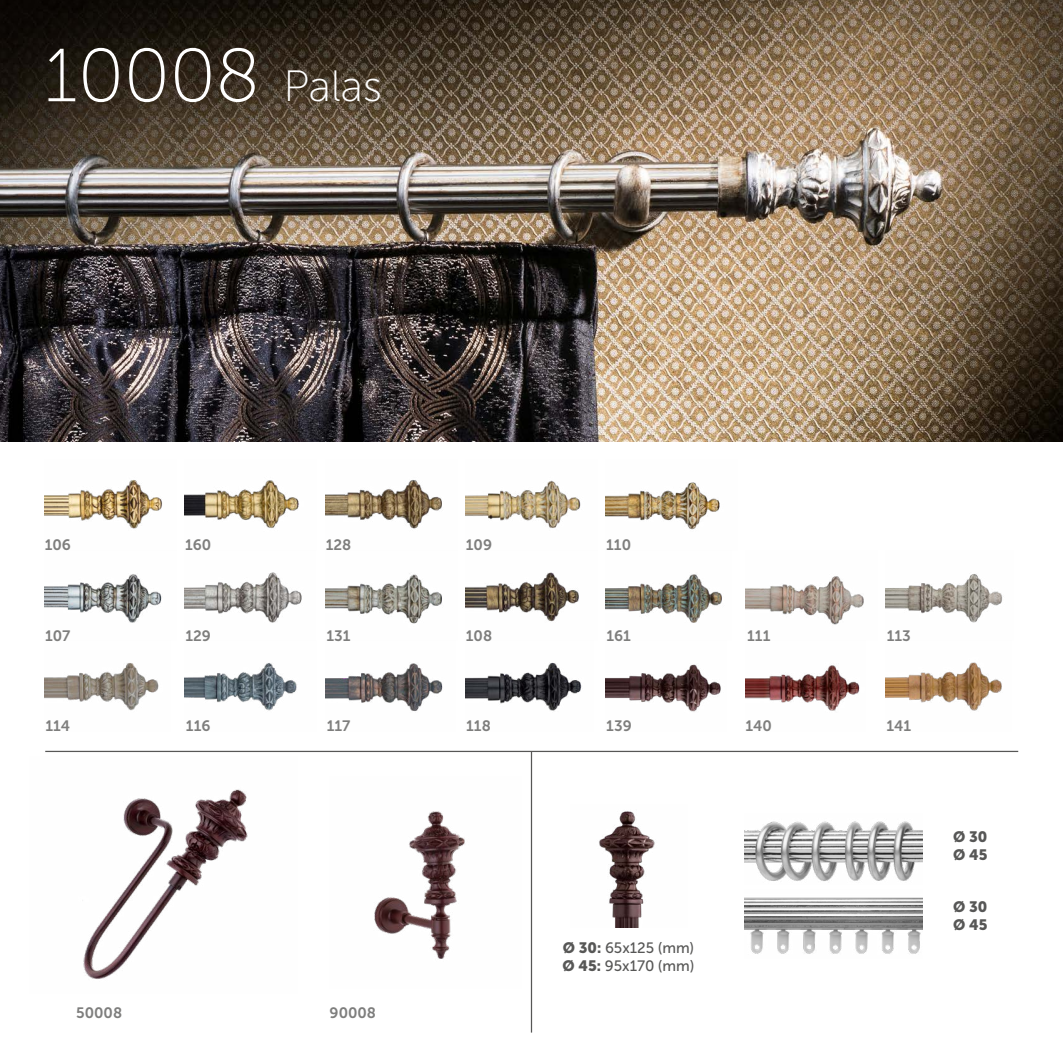
<style>
.page{position:relative;width:1063px;height:1063px;background:#fff}
.page>*{position:absolute;margin:0;border:0;box-sizing:border-box;transform-origin:0 0}
.t1{font:75px "Museo Sans Cyrl 100";color:#fff}
.t2{font:15px "Museo Sans Cyrl 700";color:#7e7e7d}
.t3{font:15px/18px "Museo Sans Cyrl 500";color:#575756}
.t4{font:15px/18px "Museo Sans Cyrl 900";color:#575756}
.s1{font-size:43.75px}
.s2{font-family:"Museo Sans Cyrl 900"}
</style>
<div class="page">
<img style="left:0;top:0;width:1063px;height:441px">
<img style="left:374px;top:811px;width:91px;height:148px">
<img style="left:83px;top:789px;width:165px;height:190px">
<hr style="left:45px;top:751px;width:973px;height:1px;background:#575756">
<hr style="left:531px;top:751px;width:1px;height:282px;background:#575756">
<img style="left:44px;top:480px;width:118px;height:143px">
<img style="left:185px;top:480px;width:117px;height:231px">
<img style="left:325px;top:480px;width:117px;height:144px">
<img style="left:465px;top:480px;width:116px;height:142px">
<img style="left:605px;top:482px;width:115px;height:48px">
<img style="left:44px;top:663px;width:115px;height:48px">
<img style="left:885px;top:574px;width:117px;height:137px">
<img style="left:745px;top:576px;width:119px;height:49px">
<img style="left:325px;top:663px;width:118px;height:48px">
<img style="left:465px;top:662px;width:117px;height:49px">
<img style="left:605px;top:664px;width:116px;height:48px">
<img style="left:605px;top:574px;width:117px;height:49px">
<img style="left:745px;top:665px;width:115px;height:46px">
<img style="left:599px;top:811px;width:56px;height:117px">
<img style="left:744px;top:821px;width:179px;height:60px">
<img style="left:744px;top:897px;width:179px;height:57px">
<h1 class="t1" style="left:44px;top:36px;width:339px">10008 <span class="s1">Palas</span></h1>
<p class="t2" style="left:45px;top:537px;width:28px">106</p>
<p class="t2" style="left:185px;top:537px;width:28px">160</p>
<p class="t2" style="left:326px;top:537px;width:27px">128</p>
<p class="t2" style="left:466px;top:537px;width:28px">109</p>
<p class="t2" style="left:606px;top:537px;width:26px">110</p>
<p class="t2" style="left:45px;top:627px;width:27px">107</p>
<p class="t2" style="left:185px;top:627px;width:27px">129</p>
<p class="t2" style="left:887px;top:627px;width:26px">113</p>
<p class="t2" style="left:466px;top:627px;width:28px">108</p>
<p class="t2" style="left:606px;top:627px;width:26px">161</p>
<p class="t2" style="left:326px;top:627px;width:26px">131</p>
<p class="t2" style="left:747px;top:627px;width:25px">111</p>
<p class="t2" style="left:186px;top:718px;width:26px">116</p>
<p class="t2" style="left:466px;top:718px;width:26px">118</p>
<p class="t2" style="left:606px;top:718px;width:27px">139</p>
<p class="t2" style="left:745px;top:718px;width:28px">140</p>
<p class="t2" style="left:45px;top:718px;width:26px">114</p>
<p class="t2" style="left:886px;top:718px;width:26px">141</p>
<p class="t2" style="left:327px;top:718px;width:25px">117</p>
<p class="t2" style="left:76px;top:1004px;width:47px">50008</p>
<p class="t2" style="left:330px;top:1004px;width:48px">90008</p>
<p class="t3" style="left:563px;top:939px;width:133px"><span class="s2">Ø 30:</span> 65x125 (mm)<br><span class="s2">Ø 45:</span> 95x170 (mm)</p>
<p class="t4" style="left:953px;top:828px;width:36px">Ø 30<br>Ø 45</p>
<p class="t4" style="left:953px;top:897px;width:36px">Ø 30<br>Ø 45</p>
</div>
